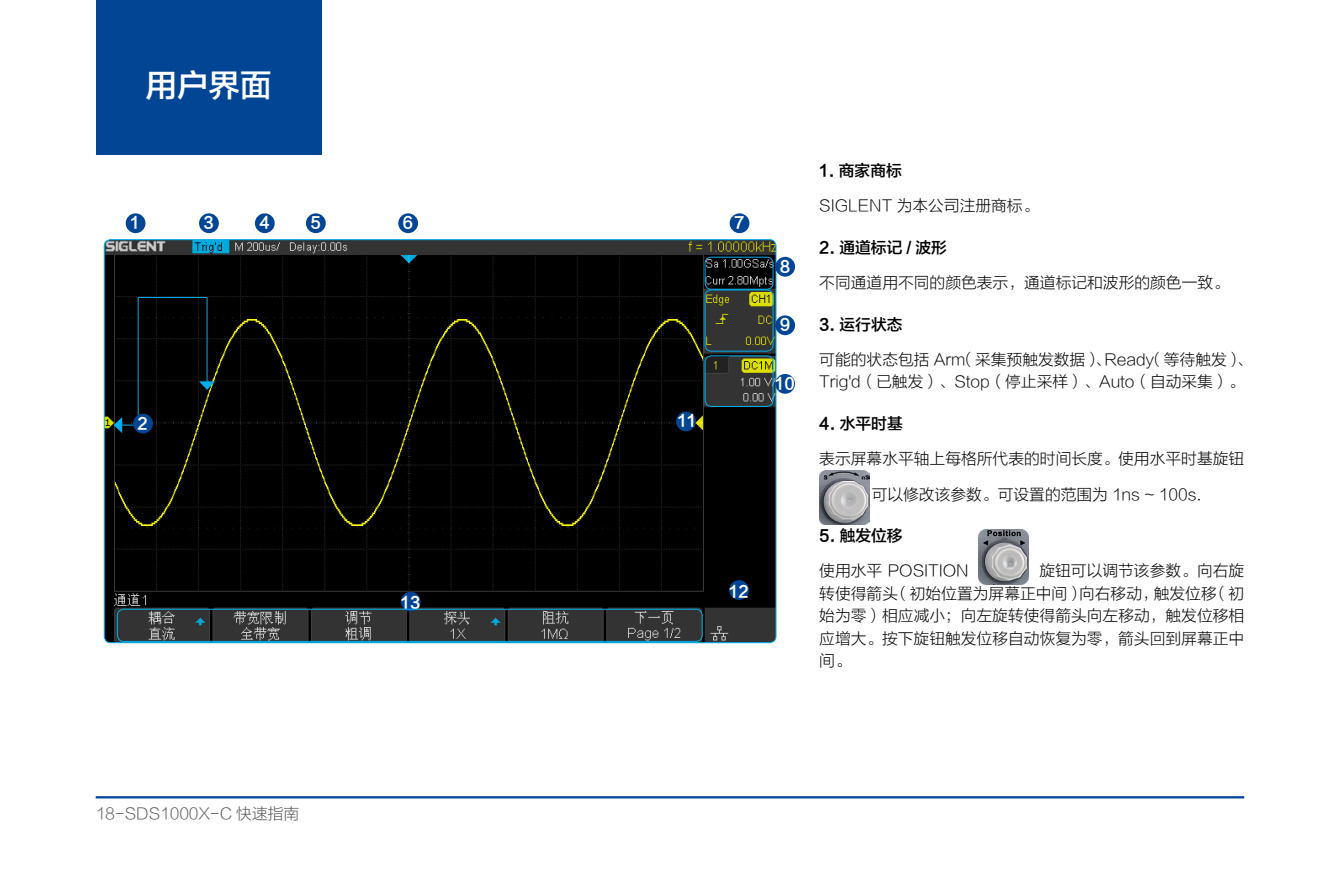
<style>
.page{position:relative;width:1340px;height:893px;background:#fff}
.page>*{position:absolute;margin:0;border:0;box-sizing:border-box;transform-origin:0 0}
.t1{font:31.5px "FZLTZHK GBK1 0";color:#fff}
.t2{font:15.75px/22.5px "FZLTKHK GBK1 0";color:#000}
.t3{font:15.75px "FZLTZHK GBK1 0";color:#000}
.t4{font:15.75px "FZLTKHK GBK1 0";color:#58585b}
.t5{font:15.75px "FZLTZHK GBK1 0";color:#fff}
</style>
<div class="page">
<hr style="left:96px;top:796px;width:1148px;height:2px;background:#014594">
<div style="left:96px;top:0;width:225px;height:154px;background:#014594"></div>
<img style="left:104px;top:240px;width:672px;height:403px">
<div style="left:126px;top:213px;width:19px;height:20px;background:#014594;border-radius:50%"></div>
<div style="left:199px;top:213px;width:20px;height:20px;background:#014594;border-radius:50%"></div>
<div style="left:255px;top:213px;width:20px;height:20px;background:#014594;border-radius:50%"></div>
<div style="left:306px;top:213px;width:20px;height:20px;background:#014594;border-radius:50%"></div>
<div style="left:398px;top:213px;width:20px;height:20px;background:#014594;border-radius:50%"></div>
<div style="left:401px;top:592px;width:19px;height:19px;background:#014594;border-radius:50%"></div>
<div style="left:729px;top:213px;width:20px;height:20px;background:#014594;border-radius:50%"></div>
<div style="left:775px;top:257px;width:20px;height:20px;background:#014594;border-radius:50%"></div>
<div style="left:775px;top:315px;width:20px;height:20px;background:#014594;border-radius:50%"></div>
<div style="left:775px;top:374px;width:20px;height:20px;background:#014594;border-radius:50%"></div>
<div style="left:676px;top:412px;width:20px;height:19px;background:#014594;border-radius:50%"></div>
<div style="left:729px;top:580px;width:20px;height:20px;background:#014594;border-radius:50%"></div>
<div style="left:704px;top:257px;width:69px;height:33px;border:1px solid #00aeef;border-radius:6px"></div>
<div style="left:704px;top:356px;width:69px;height:51px;border:1px solid #00aeef;border-radius:6px"></div>
<div style="left:117px;top:609px;width:585px;height:33px;border:1px solid #00aeef;border-radius:6px"></div>
<div style="left:704px;top:290px;width:69px;height:61px;border:1px solid #00aeef;border-radius:6px"></div>
<hr style="left:138px;top:297px;width:1px;height:128px;background:#00aeef">
<hr style="left:138px;top:297px;width:69px;height:1px;background:#00aeef">
<svg style="left:114px;top:417px;width:24px;height:16px"></svg>
<hr style="left:207px;top:298px;width:1px;height:85px;background:#00aeef">
<svg style="left:199px;top:381px;width:16px;height:9px"></svg>
<img style="left:978px;top:530px;width:50px;height:55px">
<img style="left:819px;top:470px;width:50px;height:54px">
<div style="left:133px;top:414px;width:20px;height:19px;background:#014594;border-radius:50%"></div>
<h1 class="t1" style="left:146px;top:67px;width:127px">用户界面</h1>
<p class="t5" style="left:130px;top:214px;width:11px">1</p>
<p class="t5" style="left:203px;top:214px;width:12px">3</p>
<p class="t5" style="left:259px;top:214px;width:12px">4</p>
<p class="t5" style="left:310px;top:214px;width:12px">5</p>
<p class="t5" style="left:403px;top:214px;width:12px">6</p>
<p class="t5" style="left:138px;top:414px;width:12px">2</p>
<p class="t4" style="left:96px;top:805px;width:205px">18-SDS1000X-C 快速指南</p>
<p class="t5" style="left:400px;top:594px;width:21px">13</p>
<p class="t5" style="left:677px;top:412px;width:21px">11</p>
<p class="t5" style="left:734px;top:214px;width:12px">7</p>
<p class="t5" style="left:729px;top:582px;width:21px">12</p>
<p class="t5" style="left:779px;top:258px;width:12px">8</p>
<p class="t5" style="left:779px;top:316px;width:12px">9</p>
<p class="t5" style="left:775px;top:375px;width:21px">10</p>
<p class="t3" style="left:819px;top:162px;width:84px">1. 商家商标</p>
<p class="t2" style="left:819px;top:195px;width:221px">SIGLENT 为本公司注册商标。</p>
<p class="t3" style="left:819px;top:239px;width:129px">2. 通道标记 / 波形</p>
<p class="t2" style="left:819px;top:272px;width:411px">不同通道用不同的颜色表示，通道标记和波形的颜色一致。</p>
<p class="t3" style="left:819px;top:316px;width:85px">3. 运行状态</p>
<p class="t2" style="left:819px;top:349px;width:434px">可能的状态包括 Arm（采集预触发数据）、Ready（等待触发）、<br>Trig'd（已触发）、Stop（停止采样）、Auto（自动采集）。</p>
<p class="t3" style="left:819px;top:415px;width:85px">4. 水平时基</p>
<p class="t2" style="left:819px;top:448px;width:426px">表示屏幕水平轴上每格所代表的时间长度。使用水平时基旋钮</p>
<p class="t2" style="left:871px;top:483px;width:331px">可以修改该参数。可设置的范围为 1ns ~ 100s.</p>
<p class="t3" style="left:819px;top:527px;width:85px">5. 触发位移</p>
<p class="t2" style="left:819px;top:560px;width:151px">使用水平 POSITION</p>
<p class="t2" style="left:819px;top:560px;width:426px;text-align:justify;text-indent:220px">旋钮可以调节该参数。向右旋转使得箭头（初始位置为屏幕正中间）向右移动，触发位移（初始为零）相应减小；向左旋转使得箭头向左移动，触发位移相应增大。按下旋钮触发位移自动恢复为零，箭头回到屏幕正中间。</p>
</div>
